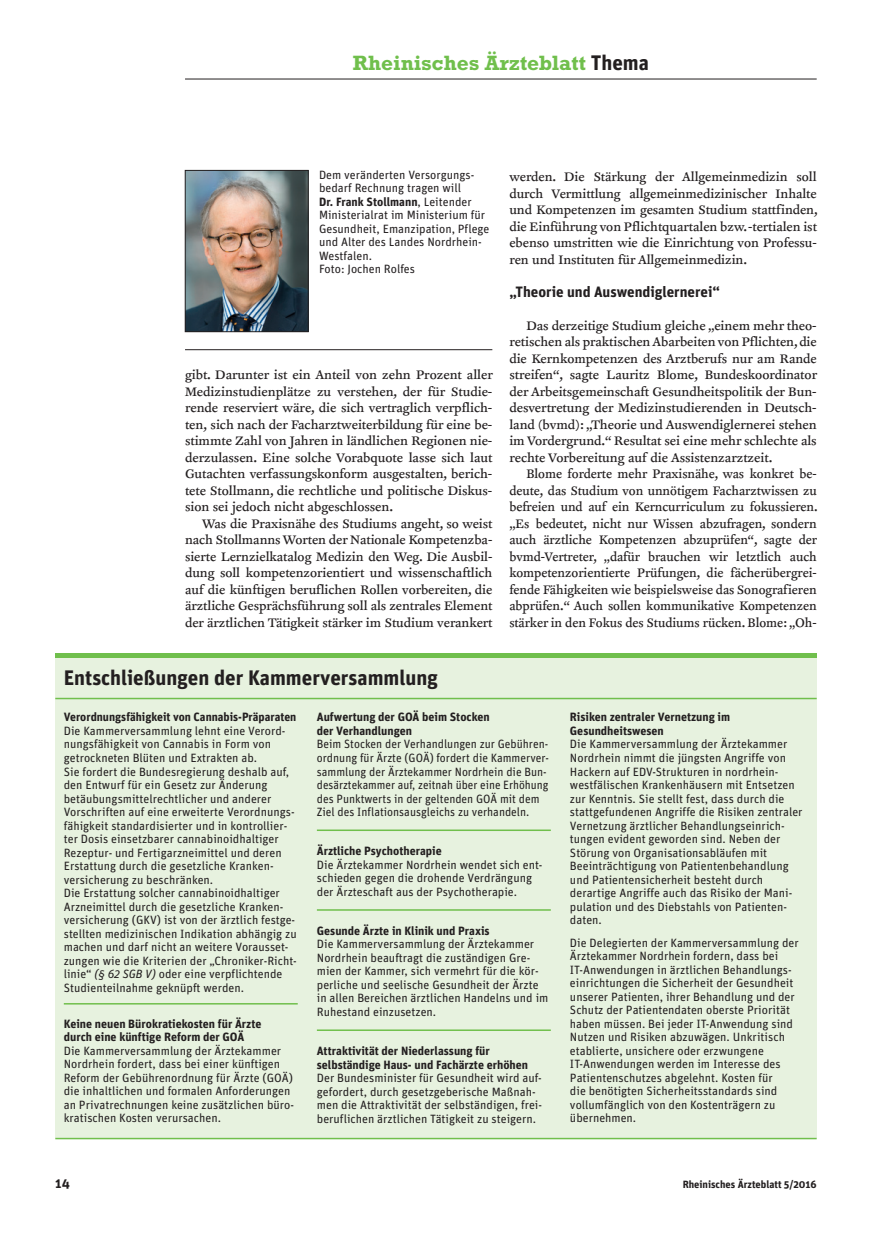
<style>
.page{position:relative;width:872px;height:1234px;background:#fff}
.page>*{position:absolute;margin:0;border:0;box-sizing:border-box;transform-origin:0 0}
.t1{font:700 21px "Unit";color:#231f20}
.t2{font:700 21px "Rockwell";color:#70bf4c}
.t3{font:700 15px "Unit";color:#231f20}
.t4{font:14.25px/16.5px "Clifford Nine Roman";color:#231f20;text-align:justify}
.t5{font:14.25px/16.5px "Clifford Nine Roman";color:#231f20;text-align:justify;scale:.96 1}
.t6{font:700 13.5px "Unit";color:#231f20}
.t7{font:12px/13.5px "Unit";color:#231f20}
.t8{font:700 12px/13.5px "Unit";color:#231f20}
.t9{font:12px/13.5px "Unit";color:#231f20;scale:.96 1}
.t10{font:700 10.5px "Unit";color:#231f20}
.s1{font-family:"Unit";color:#231f20}
.s2{font-weight:700}
.s3{font-style:italic}
</style>
<div class="page">
<hr style="left:185px;top:79px;width:631px;height:1px;background:#231f20">
<hr style="left:185px;top:349px;width:307px;height:1px;background:#231f20">
<img style="left:187px;top:172px;width:119px;height:158px">
<div style="left:185px;top:170px;width:123px;height:162px;border:1px solid #231f20"></div>
<div style="left:55px;top:653px;width:761px;height:484px;background:#e7f2df"></div>
<hr style="left:55px;top:653px;width:761px;height:4px;background:#70bf4c">
<hr style="left:55px;top:697px;width:761px;height:2px;background:#70bf4c">
<hr style="left:317px;top:829px;width:234px;height:1px;background:#70bf4c">
<hr style="left:317px;top:909px;width:234px;height:1px;background:#70bf4c">
<hr style="left:317px;top:1029px;width:234px;height:1px;background:#70bf4c">
<hr style="left:64px;top:1002px;width:234px;height:2px;background:#70bf4c">
<hr style="left:55px;top:1137px;width:761px;height:1px;background:#70bf4c">
<h1 class="t2" style="left:353px;top:56px;width:297px">Rheinisches Ärzteblatt <span class="s1">Thema</span></h1>
<p class="t7" style="left:319px;top:169px;width:172px">Dem veränderten Versorgungs&shy;bedarf Rechnung tragen will<br><span class="s2">Dr. Frank Stollmann</span>, Leitender<br>Ministerialrat im Ministerium für<br>Gesundheit, Emanzipation, Pflege und Alter des Landes Nordrhein-<br>Westfalen.<br>Foto: Jochen Rolfes</p>
<p class="t4" style="left:185px;top:367px;width:309px">gibt. Darunter ist ein Anteil von zehn Prozent aller Medizinstudienplätze zu verstehen, der für Studie&shy;rende reserviert wäre, die sich vertraglich verpflich&shy;ten, sich nach der Facharztweiterbildung für eine be&shy;stimmte Zahl von Jahren in ländlichen Regionen nie&shy;derzulassen. Eine solche Vorabquote lasse sich laut Gutachten verfassungskonform ausgestalten, berich&shy;tete Stollmann, die rechtliche und politische Diskus&shy;sion sei jedoch nicht abgeschlossen.</p>
<p class="t4" style="left:185px;top:516px;width:309px;text-indent:17px">Was die Praxisnähe des Studiums angeht, so weist nach Stollmanns Worten der Nationale Kompetenzba&shy;sierte Lernzielkatalog Medizin den Weg. Die Ausbil&shy;dung soll kompetenzorientiert und wissenschaftlich auf die künftigen beruflichen Rollen vorbereiten, die ärztliche Gesprächsführung soll als zentrales Element der ärztlichen Tätigkeit stärker im Studium verankert</p>
<p class="t4" style="left:509px;top:169px;width:310px">werden. Die Stärkung der Allgemeinmedizin soll durch Vermittlung allgemeinmedizinischer Inhalte und Kompetenzen im gesamten Studium stattfinden, die Einführung von Pflichtquartalen bzw. -tertialen ist ebenso umstritten wie die Einrichtung von Professu&shy;ren und Instituten für Allgemeinmedizin.</p>
<p class="t3" style="left:509px;top:285px;width:212px">„Theorie und Auswendiglernerei“</p>
<p class="t4" style="left:509px;top:318px;width:309px;text-indent:17px">Das derzeitige Studium gleiche „einem mehr theo&shy;retischen als praktischen Abarbeiten von Pflichten, die die Kernkompetenzen des Arztberufs nur am Rande streifen“, sagte Lauritz Blome, Bundeskoordinator der Arbeitsgemeinschaft Gesundheitspolitik der Bun&shy;desvertretung der Medizinstudierenden in Deutsch&shy;land (bvmd): „Theorie und Auswendiglernerei stehen im Vordergrund.“ Resultat sei eine mehr schlechte als rechte Vorbereitung auf die Assistenzarztzeit.</p>
<p class="t5" style="left:509px;top:466px;width:323px;text-indent:17px">Blome forderte mehr Praxisnähe, was konkret be&shy;deute, das Studium von unnötigem Facharztwissen zu befreien und auf ein Kerncurriculum zu fokussieren. „Es bedeutet, nicht nur Wissen abzufragen, sondern auch ärztliche Kompetenzen abzuprüfen“, sagte der bvmd-Vertreter, „dafür brauchen wir letztlich auch kompetenzorientierte Prüfungen, die fächerübergrei&shy;fende Fähigkeiten wie beispielsweise das Sonografieren abprüfen.“ Auch sollen kommunikative Kompetenzen stärker in den Fokus des Studiums rücken. Blome: „Oh-</p>
<h1 class="t1" style="left:64px;top:669px;width:376px">Entschließungen der Kammerversammlung</h1>
<p class="t8" style="left:317px;top:711px;width:174px">Aufwertung der GOÄ beim Stocken der Verhandlungen</p>
<p class="t9" style="left:317px;top:738px;width:243px">Beim Stocken der Verhandlungen zur Gebühren&shy;ordnung für Ärzte (GOÄ) fordert die Kammerver&shy;sammlung der Ärztekammer Nordrhein die Bun&shy;desärztekammer auf, zeitnah über eine Erhöhung des Punktwerts in der geltenden GOÄ mit dem Ziel des Inflationsausgleichs zu verhandeln.</p>
<p class="t8" style="left:317px;top:844px;width:126px">Ärztliche Psychotherapie</p>
<p class="t7" style="left:317px;top:858px;width:227px">Die Ärztekammer Nordrhein wendet sich ent&shy;schieden gegen die drohende Verdrängung der Ärzteschaft aus der Psychotherapie.</p>
<p class="t8" style="left:317px;top:924px;width:174px">Gesunde Ärzte in Klinik und Praxis</p>
<p class="t7" style="left:317px;top:938px;width:233px">Die Kammerversammlung der Ärztekammer Nordrhein beauftragt die zuständigen Gre&shy;mien der Kammer, sich vermehrt für die kör&shy;perliche und seelische Gesundheit der Ärzte in allen Bereichen ärztlichen Handelns und im Ruhestand einzusetzen.</p>
<p class="t8" style="left:317px;top:1044px;width:213px">Attraktivität der Niederlassung für selbständige Haus- und Fachärzte erhöhen</p>
<p class="t7" style="left:317px;top:1072px;width:227px">Der Bundesminister für Gesundheit wird auf&shy;gefordert, durch gesetzgeberische Maßnah&shy;men die Attraktivität der selbständigen, frei&shy;beruflichen ärztlichen Tätigkeit zu steigern.</p>
<p class="t8" style="left:64px;top:711px;width:234px">Verordnungsfähigkeit von Cannabis-Präparaten</p>
<p class="t7" style="left:64px;top:725px;width:234px">Die Kammerversammlung lehnt eine Verord&shy;nungsfähigkeit von Cannabis in Form von getrockneten Blüten und Extrakten ab.<br>Sie fordert die Bundesregierung deshalb auf, den Entwurf für ein Gesetz zur Änderung betäubungsmittelrechtlicher und anderer Vorschriften auf eine erweiterte Verordnungs&shy;fähigkeit standardisierter und in kontrollier&shy;ter Dosis einsetzbarer cannabinoidhaltiger Rezeptur- und Fertigarzneimittel und deren Erstattung durch die gesetzliche Kranken&shy;versicherung zu beschränken.<br>Die Erstattung solcher cannabinoidhaltiger Arzneimittel durch die gesetzliche Kranken&shy;versicherung (GKV) ist von der ärztlich festge&shy;stellten medizinischen Indikation abhängig zu machen und darf nicht an weitere Vorausset&shy;zungen wie die Kriterien der „Chroniker-Richt&shy;linie“ <span class="s3">(§ 62 SGB V)</span> oder eine verpflichtende Studienteilnahme geknüpft werden.</p>
<p class="t8" style="left:64px;top:1017px;width:199px">Keine neuen Bürokratiekosten für Ärzte durch eine künftige Reform der GOÄ</p>
<p class="t7" style="left:64px;top:1044px;width:232px">Die Kammerversammlung der Ärztekammer Nordrhein fordert, dass bei einer künftigen Reform der Gebührenordnung für Ärzte (GOÄ) die inhaltlichen und formalen Anforderungen an Privatrechnungen keine zusätzlichen büro&shy;kratischen Kosten verursachen.</p>
<p class="t8" style="left:570px;top:711px;width:162px">Risiken zentraler Vernetzung im<br>Gesundheitswesen</p>
<p class="t7" style="left:570px;top:738px;width:234px">Die Kammerversammlung der Ärztekammer Nordrhein nimmt die jüngsten Angriffe von Hackern auf EDV-Strukturen in nordrhein&shy;westfälischen Krankenhäusern mit Entsetzen zur Kenntnis. Sie stellt fest, dass durch die stattgefundenen Angriffe die Risiken zentraler Vernetzung ärztlicher Behandlungseinrich&shy;tungen evident geworden sind. Neben der Störung von Organisationsabläufen mit Beeinträchtigung von Patientenbehandlung und Patientensicherheit besteht durch derartige Angriffe auch das Risiko der Mani&shy;pulation und des Diebstahls von Patienten&shy;daten.</p>
<p class="t7" style="left:570px;top:936px;width:230px">Die Delegierten der Kammerversammlung der Ärztekammer Nordrhein fordern, dass bei IT-Anwendungen in ärztlichen Behandlungs&shy;einrichtungen die Sicherheit der Gesundheit unserer Patienten, ihrer Behandlung und der Schutz der Patientendaten oberste Priorität haben müssen. Bei jeder IT-Anwendung sind Nutzen und Risiken abzuwägen. Unkritisch etablierte, unsichere oder erzwungene IT-Anwendungen werden im Interesse des Patientenschutzes abgelehnt. Kosten für<br>die benötigten Sicherheitsstandards sind vollumfänglich von den Kostenträgern zu übernehmen.</p>
<p class="t6" style="left:55px;top:1177px;width:16px">14</p>
<p class="t10" style="left:682px;top:1180px;width:135px">Rheinisches Ärzteblatt 5/2016</p>
</div>
